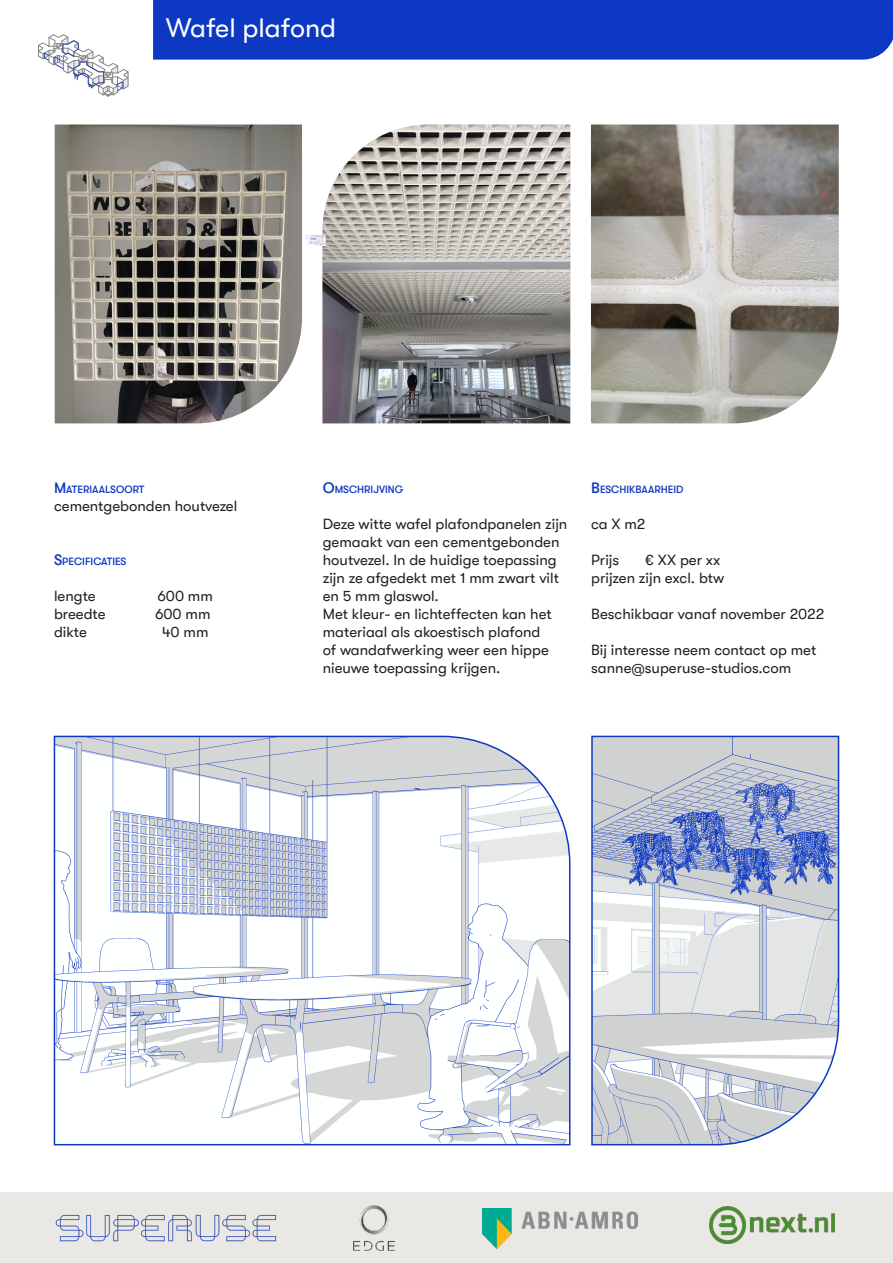
<style>
.page{position:relative;width:893px;height:1263px;background:#fff}
.page>*{position:absolute;margin:0;border:0;box-sizing:border-box;transform-origin:0 0}
.Alineastijl_1{font:27px "GT Walsheim Pro";color:#fff}
.t1{font:15px/18px "GT Walsheim Pro";color:#231f20}
.t2{font:500 10.5px "GT Walsheim Pro";color:#0d38c4}
.s1{font-size:15px}
</style>
<div class="page">
<svg style="left:53px;top:735px;width:518px;height:411px"></svg>
<div style="left:153px;top:0;width:740px;height:60px;background:#0d38c4"></div>
<div style="left:0;top:1193px;width:893px;height:70px;background:#eae8e4"></div>
<img style="left:55px;top:125px;width:247px;height:298px">
<img style="left:322px;top:125px;width:248px;height:298px">
<img style="left:591px;top:125px;width:248px;height:298px">
<svg style="left:38px;top:35px;width:90px;height:61px"></svg>
<svg style="left:591px;top:735px;width:249px;height:411px"></svg>
<img style="left:55px;top:1214px;width:222px;height:28px">
<img style="left:482px;top:1209px;width:156px;height:39px">
<img style="left:709px;top:1207px;width:126px;height:36px">
<img style="left:353px;top:1205px;width:42px;height:46px">
<img style="left:305px;top:235px;width:21px;height:10px">
<p class="Alineastijl_1" style="left:166px;top:13px;width:172px">Wafel plafond</p>
<p class="t2" style="left:54px;top:483px;width:92px"><span class="s1">M</span>ATERIAALSOORT</p>
<p class="t1" style="left:54px;top:496px;width:185px">cementgebonden houtvezel</p>
<p class="t2" style="left:54px;top:555px;width:74px"><span class="s1">S</span>PECIFICATIES</p>
<p class="t1" style="left:54px;top:586px;width:43px">lengte</p>
<p class="t1" style="left:157px;top:586px;width:57px">600 mm</p>
<p class="t1" style="left:54px;top:604px;width:53px">breedte</p>
<p class="t1" style="left:155px;top:604px;width:57px">600 mm</p>
<p class="t1" style="left:54px;top:622px;width:35px">dikte</p>
<p class="t1" style="left:162px;top:622px;width:48px">40 mm</p>
<p class="t2" style="left:323px;top:483px;width:82px"><span class="s1">O</span>MSCHRIJVING</p>
<p class="t1" style="left:323px;top:514px;width:246px">Deze witte wafel plafondpanelen zijn gemaakt van een cementgebonden houtvezel. In de huidige toepassing zijn ze afgedekt met 1 mm zwart vilt en 5 mm glaswol.</p>
<p class="t1" style="left:323px;top:604px;width:231px">Met kleur- en lichteffecten kan het materiaal als akoestisch plafond of wandafwerking weer een hippe nieuwe toepassing krijgen.</p>
<p class="t2" style="left:591px;top:483px;width:94px"><span class="s1">B</span>ESCHIKBAARHEID</p>
<p class="t1" style="left:591px;top:514px;width:56px">ca X m2</p>
<p class="t1" style="left:591px;top:550px;width:29px">Prijs</p>
<p class="t1" style="left:591px;top:550px;width:135px;text-align:right">€ XX per xx<br>prijzen zijn excl. btw</p>
<p class="t1" style="left:591px;top:604px;width:235px">Beschikbaar vanaf november 2022</p>
<p class="t1" style="left:591px;top:640px;width:227px">Bij interesse neem contact op met sanne@superuse-studios.com</p>
</div>
